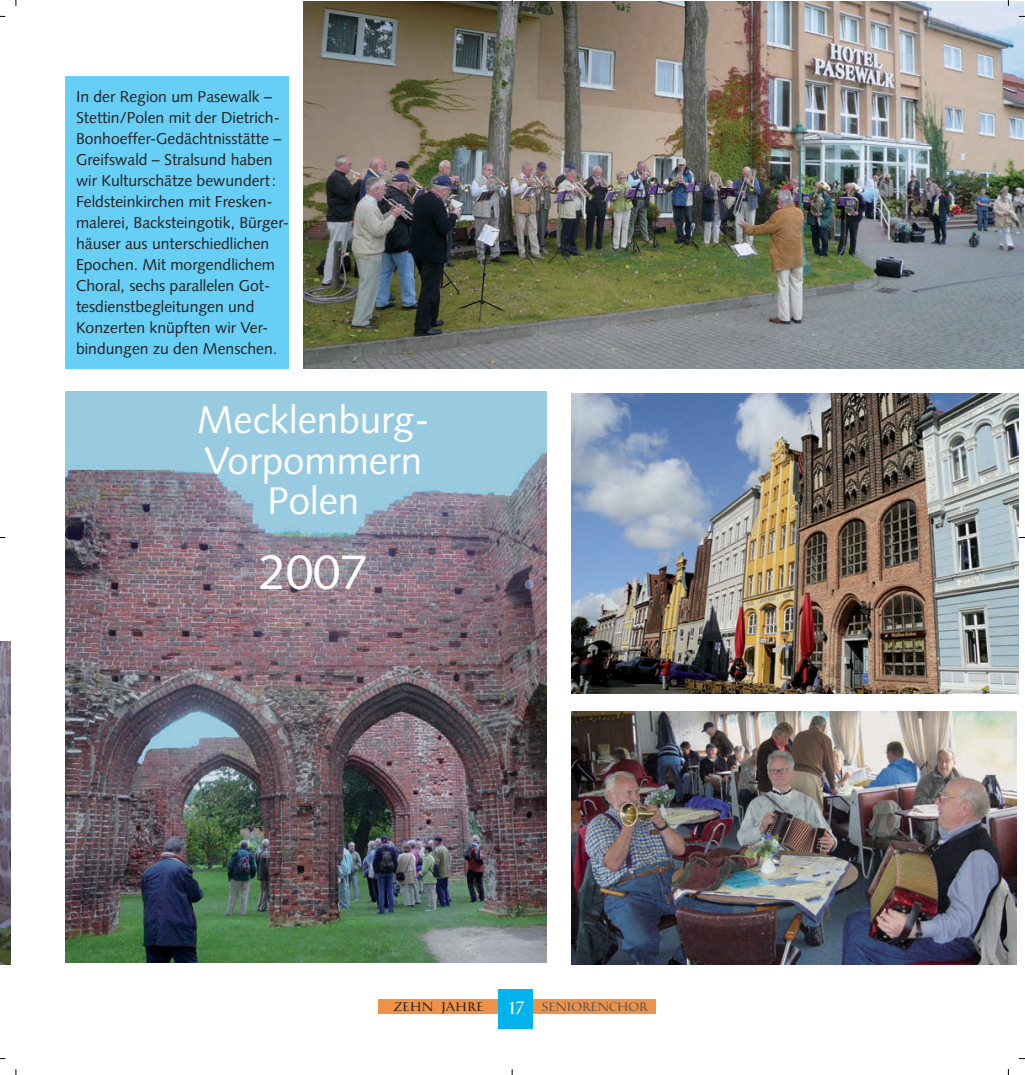
<style>
.page{position:relative;width:1025px;height:1075px;background:#fff}
.page>*{position:absolute;margin:0;border:0;box-sizing:border-box;transform-origin:0 0}
.t1{font:49px "Syntax";color:#fff}
.t2{font:38.5px/40.2px "Syntax";color:#fff;text-align:center}
.t3{font:15.75px/21px "Syntax";color:#231f20}
.t4{font:12.25px "Catull Expert BQ Regular Os F";letter-spacing:.02em;color:#57585a}
.t5{font:12.25px "Catull Expert BQ Regular Os F";letter-spacing:.09em;color:#231f20}
.s1{font-family:"Catull BQ";font-size:17.5px;color:#fff}
</style>
<div class="page">
<img style="left:0;top:0;width:1025px;height:1074px">
<p class="t3" style="left:76px;top:87px;width:214px">In der Region um Pasewalk –<br>Stettin/Polen mit der Dietrich-<br>Bonhoeffer-Gedächtnisstätte –<br>Greifswald – Stralsund haben wir Kulturschätze bewundert:<br>Feldsteinkirchen mit Fresken&shy;malerei, Backsteingotik, Bürger&shy;häuser aus unterschiedlichen<br>Epochen. Mit morgendlichem<br>Choral, sechs parallelen Got&shy;tesdienstbegleitungen und<br>Konzerten knüpften wir Ver&shy;bindungen zu den Menschen.</p>
<h2 class="t2" style="left:197px;top:404px;width:234px">Mecklenburg-<br>Vorpommern<br>Polen</h2>
<h1 class="t1" style="left:259px;top:552px;width:110px">2007</h1>
<p class="t5" style="left:393px;top:999px;width:91px">ZEHN JAHRE</p>
<p class="t4" style="left:507px;top:999px;width:142px"><span class="s1">17</span> SENIORENCHOR</p>
</div>
